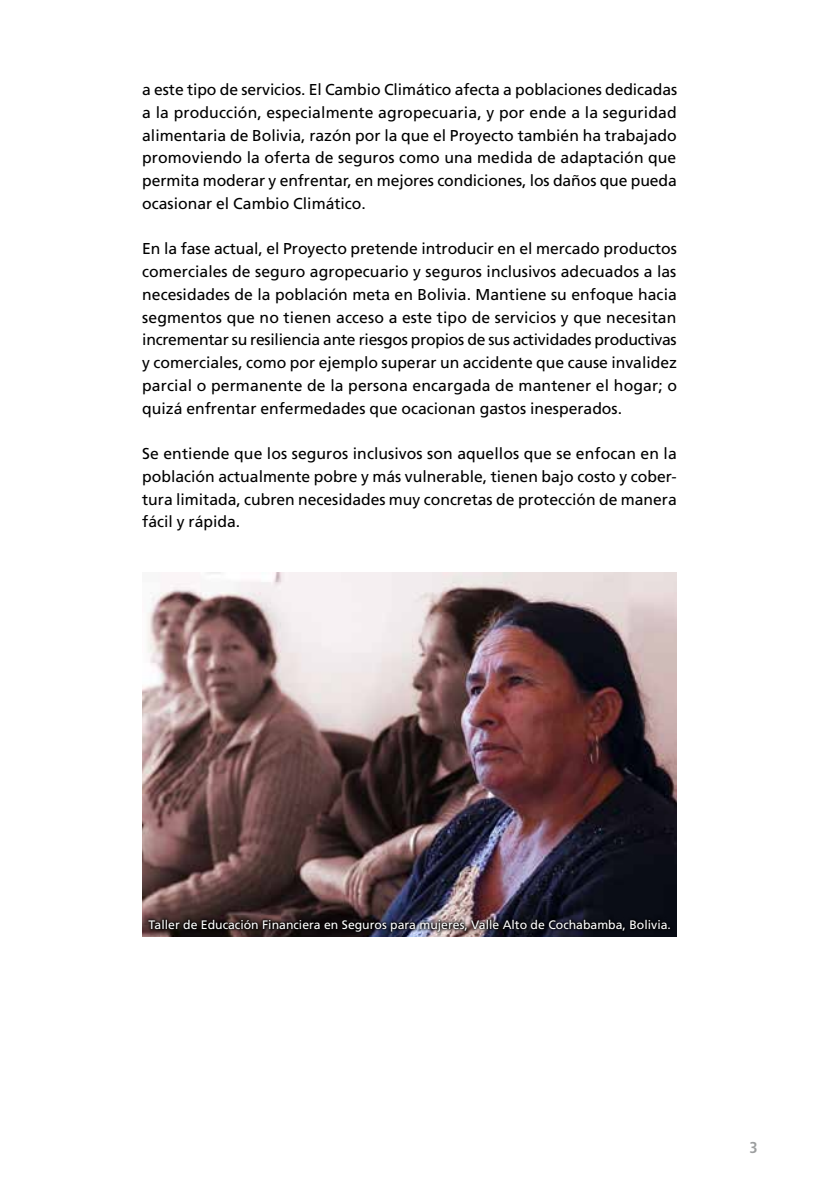
<style>
.page{position:relative;width:819px;height:1191px;background:#fff}
.page>*{position:absolute;margin:0;border:0;box-sizing:border-box;transform-origin:0 0}
.t1{font:15.75px/22.8px "Frutiger LT Std";color:#000;text-align:justify}
.t2{font:700 condensed 15.75px "Frutiger LT Std";color:#9c9e9f}
.t3{font:12.25px "Frutiger LT Std";color:#fff}
</style>
<div class="page">
<img style="left:142px;top:572px;width:534px;height:364px">
<div style="left:145px;top:916px;width:528px;height:18px;background:#000;opacity:.98"></div>
<p class="t1" style="left:142px;top:78px;width:536px">a este tipo de servicios. El Cambio Climático afecta a poblaciones dedicadas a la producción, especialmente agropecuaria, y por ende a la seguridad alimentaria de Bolivia, razón por la que el Proyecto también ha trabajado promoviendo la oferta de seguros como una medida de adaptación que permita moderar y enfrentar, en mejores condiciones, los daños que pueda ocasionar el Cambio Climático.</p>
<p class="t1" style="left:142px;top:238px;width:536px">En la fase actual, el Proyecto pretende introducir en el mercado productos comerciales de seguro agropecuario y seguros inclusivos adecuados a las necesidades de la población meta en Bolivia. Mantiene su enfoque hacia segmentos que no tienen acceso a este tipo de servicios y que necesitan incrementar su resiliencia ante riesgos propios de sus actividades productivas y comerciales, como por ejemplo superar un accidente que cause invalidez parcial o permanente de la persona encargada de mantener el hogar; o quizá enfrentar enfermedades que ocacionan gastos inesperados.</p>
<p class="t1" style="left:142px;top:442px;width:536px">Se entiende que los seguros inclusivos son aquellos que se enfocan en la población actualmente pobre y más vulnerable, tienen bajo costo y cober&shy;tura limitada, cubren necesidades muy concretas de protección de manera fácil y rápida.</p>
<p class="t3" style="left:149px;top:917px;width:523px">Taller de Educación Financiera en Seguros para mujeres, Valle Alto de Cochabamba, Bolivia.</p>
<p class="t2" style="left:749px;top:1138px;width:10px">3</p>
</div>
